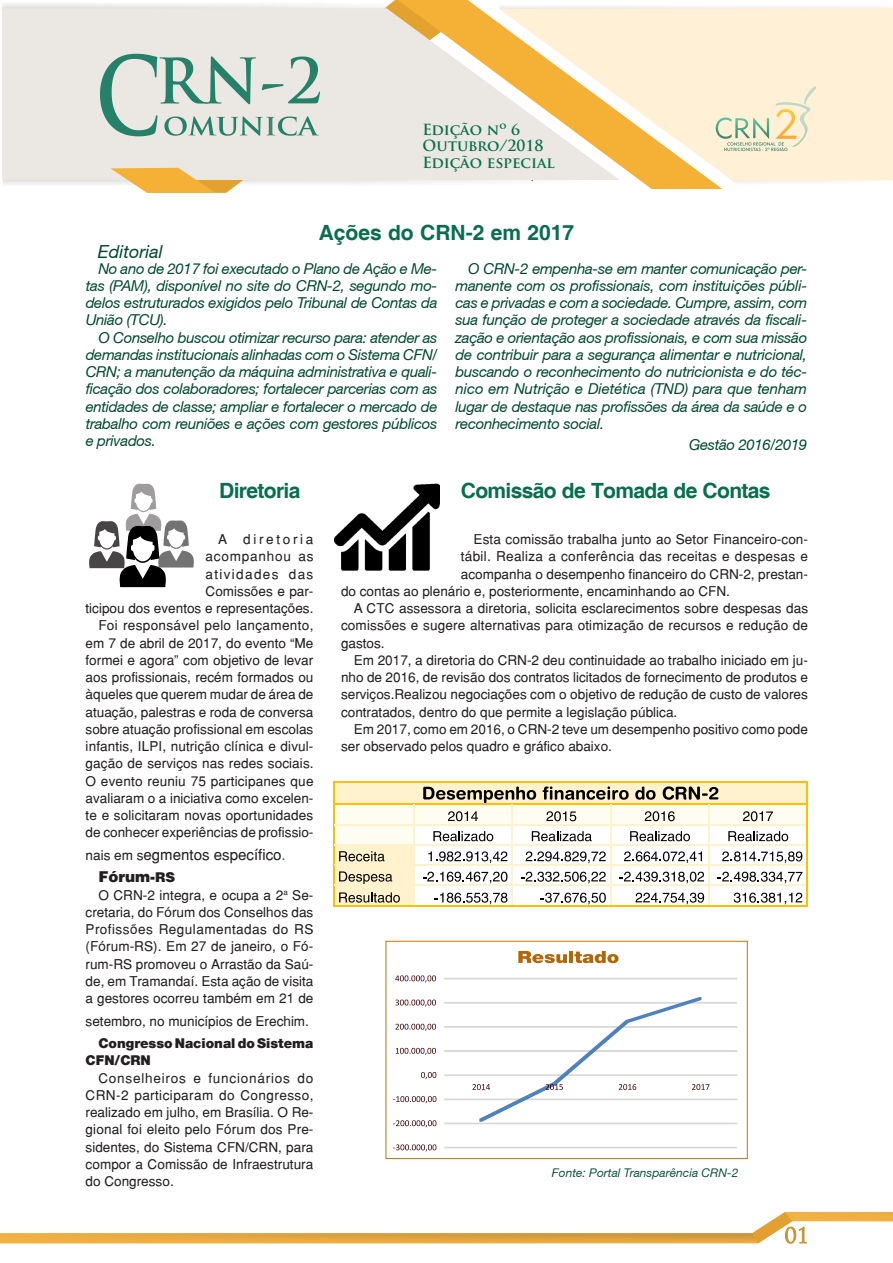
<style>
.page{position:relative;width:893px;height:1263px;background:#fff}
.page>*{position:absolute;margin:0;border:0;box-sizing:border-box;transform-origin:0 0}
.Título_31{font:700 21px "Helvetica";letter-spacing:-.03em;color:#086e4e}
.Título_31-2{font:700 21px "Helvetica";color:#086e4e}
.texto{font:italic 18px "Helvetica 56";color:#004930}
.texto-2{font:italic 15px/17.2px "Helvetica 56";letter-spacing:-.02em;color:#004930;text-align:justify}
.Título_31-3{font:700 15px "Trajan Pro";letter-spacing:-.005em;color:#086e4e}
.texto-3{font:15px "Helvetica";color:#231f20}
.texto-4{font:900 15px "Helvetica";color:#231f20}
.texto-5{font:13.5px/17.2px "Helvetica";color:#231f20;text-align:justify}
.texto-6{font:13.5px "Helvetica";letter-spacing:.025em;color:#231f20}
.texto-7{font:900 13.5px/17.2px "Helvetica 95";color:#231f20}
.texto-8{font:italic 12px "Helvetica 56";color:#125342}
.s1{font-size:13.5px}
.s2{color:#00994e}
</style>
<div class="page">
<svg style="left:157px;top:0;width:241px;height:193px"></svg>
<div style="left:722px;top:8px;width:171px;height:173px;background:#fff0d6"></div>
<svg style="left:722px;top:86px;width:95px;height:65px;background:#efe6c9"></svg>
<svg style="left:398px;top:0;width:324px;height:189px;fill:#fff0d6"></svg>
<svg style="left:2px;top:8px;width:618px;height:172px;background:#eee3d0"></svg>
<svg style="left:100px;top:54px;width:220px;height:82px;background:#bbcfc6"></svg>
<svg style="left:110px;top:168px;width:111px;height:25px;background:#f2c26e"></svg>
<img style="left:0;top:1233px;width:752px;height:10px">
<svg style="left:752px;top:1212px;width:55px;height:31px"></svg>
<img style="left:785px;top:1212px;width:108px;height:9px">
<svg style="left:89px;top:484px;width:105px;height:103px"></svg>
<img style="left:334px;top:483px;width:105px;height:88px">
<div style="left:444px;top:1147px;width:293px;height:1px;border:1px solid #d9d9d9"></div>
<div style="left:444px;top:1123px;width:293px;height:1px;border:1px solid #d9d9d9"></div>
<div style="left:444px;top:1098px;width:293px;height:2px;border:1px solid #d9d9d9"></div>
<div style="left:444px;top:1050px;width:293px;height:2px;border:1px solid #d9d9d9"></div>
<div style="left:444px;top:1026px;width:293px;height:2px;border:1px solid #d9d9d9"></div>
<div style="left:444px;top:1002px;width:293px;height:1px;border:1px solid #d9d9d9"></div>
<div style="left:444px;top:978px;width:293px;height:1px;border:1px solid #d9d9d9"></div>
<div style="left:444px;top:1074px;width:293px;height:2px;border:1px solid #d9d9d9"></div>
<svg style="left:393px;top:1144px;width:43px;height:7px"></svg>
<svg style="left:393px;top:1120px;width:43px;height:7px"></svg>
<svg style="left:393px;top:1096px;width:43px;height:7px"></svg>
<svg style="left:421px;top:1072px;width:15px;height:7px"></svg>
<svg style="left:396px;top:1048px;width:40px;height:7px"></svg>
<svg style="left:395px;top:1024px;width:41px;height:7px"></svg>
<svg style="left:395px;top:999px;width:41px;height:8px"></svg>
<svg style="left:395px;top:975px;width:41px;height:7px"></svg>
<svg style="left:472px;top:997px;width:237px;height:125px"></svg>
<svg style="left:518px;top:951px;width:49px;height:12px"></svg>
<hr style="left:569px;top:951px;width:4px;height:12px;background:#b36608">
<svg style="left:574px;top:951px;width:44px;height:12px"></svg>
<div style="left:386px;top:941px;width:362px;height:218px;border:1px solid #cf7303"></div>
<div style="left:338px;top:782px;width:465px;height:21px;background:#fff2cc"></div>
<hr style="left:334px;top:781px;width:473px;height:1px;background:#ffbf00">
<div style="left:334px;top:804px;width:79px;height:20px;background:#fffcf2"></div>
<div style="left:415px;top:804px;width:97px;height:20px;background:#fffcf2"></div>
<hr style="left:334px;top:803px;width:79px;height:1px;background:#ffbf00">
<hr style="left:415px;top:803px;width:97px;height:1px;background:#ffbf00">
<hr style="left:413px;top:804px;width:2px;height:20px;background:#fff2cc">
<div style="left:334px;top:825px;width:79px;height:19px;background:#fffcf2"></div>
<hr style="left:334px;top:824px;width:79px;height:1px;background:#fff2cc">
<hr style="left:415px;top:824px;width:97px;height:1px;background:#fff2cc">
<div style="left:334px;top:846px;width:79px;height:18px;background:#fff2cc"></div>
<hr style="left:334px;top:844px;width:79px;height:2px;background:#fff2cc">
<hr style="left:415px;top:844px;width:97px;height:2px;background:#fff2cc">
<div style="left:334px;top:866px;width:79px;height:19px;background:#fff2cc"></div>
<hr style="left:334px;top:864px;width:79px;height:2px;background:#fff2cc">
<hr style="left:415px;top:864px;width:97px;height:2px;background:#fff2cc">
<div style="left:334px;top:886px;width:79px;height:20px;background:#fff2cc"></div>
<hr style="left:334px;top:885px;width:79px;height:1px;background:#fff2cc">
<svg style="left:413px;top:824px;width:2px;height:62px"></svg>
<hr style="left:415px;top:885px;width:97px;height:1px;background:#fff2cc">
<svg style="left:333px;top:781px;width:67px;height:126px"></svg>
<hr style="left:334px;top:906px;width:79px;height:1px;background:#ffbf00">
<hr style="left:413px;top:886px;width:2px;height:20px;background:#fff2cc">
<hr style="left:415px;top:906px;width:97px;height:1px;background:#ffbf00">
<svg style="left:423px;top:781px;width:385px;height:126px"></svg>
<p class="Título_31-3" style="left:423px;top:120px;width:99px">Edição nº 6</p>
<p class="Título_31-3" style="left:423px;top:136px;width:122px">Outubro/2018</p>
<p class="Título_31-3" style="left:423px;top:153px;width:134px">Edição especial</p>
<p class="Título_31-2" style="left:319px;top:220px;width:257px">Ações do CRN-2 em 2017</p>
<p class="texto-2" style="left:86px;top:259px;width:353px;text-indent:13px">No ano de 2017 foi executado o Plano de Ação e Me&shy;tas (PAM), disponível no site do CRN-2, segundo mo&shy;delos estruturados exigidos pelo Tribunal de Contas da União (TCU).</p>
<p class="texto-2" style="left:86px;top:328px;width:353px;text-indent:13px">O Conselho buscou otimizar recurso para: atender as demandas institucionais alinhadas com o Sistema CFN/ CRN; a manutenção da máquina administrativa e quali&shy;ficação dos colaboradores; fortalecer parcerias com as entidades de classe; ampliar e fortalecer o mercado de trabalho com reuniões e ações com gestores públicos e privados.</p>
<p class="texto" style="left:98px;top:240px;width:66px">Editorial</p>
<p class="texto-2" style="left:455px;top:259px;width:353px;text-indent:13px">O CRN-2 empenha-se em manter comunicação per&shy;manente com os profissionais, com instituições públi&shy;cas e privadas e com a sociedade. Cumpre, assim, com sua função de proteger a sociedade através da fiscali&shy;zação e orientação aos profissionais, e com sua missão de contribuir para a segurança alimentar e nutricional, buscando o reconhecimento do nutricionista e do téc&shy;nico em Nutrição e Dietética (TND) para que tenham lugar de destaque nas profissões da área da saúde e o reconhecimento social.</p>
<p class="texto-2" style="left:689px;top:436px;width:120px">Gestão 2016/2019</p>
<p class="Título_31" style="left:219px;top:478px;width:83px">Diretoria</p>
<p class="texto-5" style="left:86px;top:530px;width:229px;text-align:right">A diretoria<br>acompanhou as<br>atividades das<br>Comissões e par-<br>ticipou dos eventos e representações.</p>
<p class="texto-5" style="left:86px;top:617px;width:229px;text-indent:13px">Foi responsável pelo lançamento, em 7 de abril de 2017, do evento “Me formei e agora” com objetivo de levar aos profissionais, recém formados ou àqueles que querem mudar de área de atuação, palestras e roda de conversa sobre atuação profissional em escolas infantis, ILPI, nutrição clínica e divul&shy;gação de serviços nas redes sociais.<br>O evento reuniu 75 participanes que avaliaram o a iniciativa como excelen&shy;te e solicitaram novas oportunidades de conhecer experiências de profissio-</p>
<p class="texto-3" style="left:86px;top:845px;width:202px"><span class="s1">nais em s</span>egmentos específico<span class="s2">.</span></p>
<p class="texto-4" style="left:98px;top:867px;width:78px">Fórum-<span class="s1">RS</span></p>
<p class="texto-5" style="left:86px;top:886px;width:229px;text-indent:13px">O CRN-2 integra, e ocupa a 2<sup>a</sup> Se&shy;cretaria, do Fórum dos Conselhos das Profissões Regulamentadas do RS (Fórum-RS). Em 27 de janeiro, o Fó&shy;rum-RS promoveu o Arrastão da Saú&shy;de, em Tramandaí. Esta ação de visita a gestores ocorreu também em 21 de</p>
<p class="texto-5" style="left:86px;top:1012px;width:225px">setembro, no municípios de Erechim.</p>
<p class="texto-7" style="left:86px;top:1035px;width:229px;text-indent:13px">Congresso Nacional do Sistema<br>CFN/CRN</p>
<p class="texto-5" style="left:86px;top:1069px;width:229px;text-indent:13px">Conselheiros e funcionários do CRN-2 participaram do Congresso, realizado em julho, em Brasília. O Re&shy;gional foi eleito pelo Fórum dos Pre&shy;sidentes, do Sistema CFN/CRN, para compor a Comissão de Infraestrutura do Congresso.</p>
<p class="Título_31" style="left:461px;top:478px;width:311px">Comissão de Tomada de Contas</p>
<p class="texto-5" style="left:474px;top:530px;width:336px">Esta comissão trabalha junto ao Setor Financeiro-con-</p>
<p class="texto-6" style="left:461px;top:548px;width:349px">tábil. Realiza a conferência das receitas e despesas e</p>
<p class="texto-5" style="left:461px;top:565px;width:349px">acompanha o desempenho financeiro do CRN-2, prestan-</p>
<p class="texto-5" style="left:341px;top:582px;width:390px">do contas ao plenário e, posteriormente, encaminhando ao CFN.</p>
<p class="texto-5" style="left:341px;top:599px;width:469px;text-indent:13px">A CTC assessora a diretoria, solicita esclarecimentos sobre despesas das comissões e sugere alternativas para otimização de recursos e redução de gastos.</p>
<p class="texto-5" style="left:341px;top:651px;width:468px;text-indent:13px">Em 2017, a diretoria do CRN-2 deu continuidade ao trabalho iniciado em ju&shy;nho de 2016, de revisão dos contratos licitados de fornecimento de produtos e serviços.Realizou negociações com o objetivo de redução de custo de valores contratados, dentro do que permite a legislação pública.</p>
<p class="texto-5" style="left:341px;top:720px;width:468px;text-indent:13px">Em 2017, como em 2016, o CRN-2 teve um desempenho positivo como pode ser observado pelos quadro e gráfico abaixo.</p>
<p class="texto-8" style="left:552px;top:1166px;width:188px">Fonte: Portal Transparência CRN-2</p>
</div>
